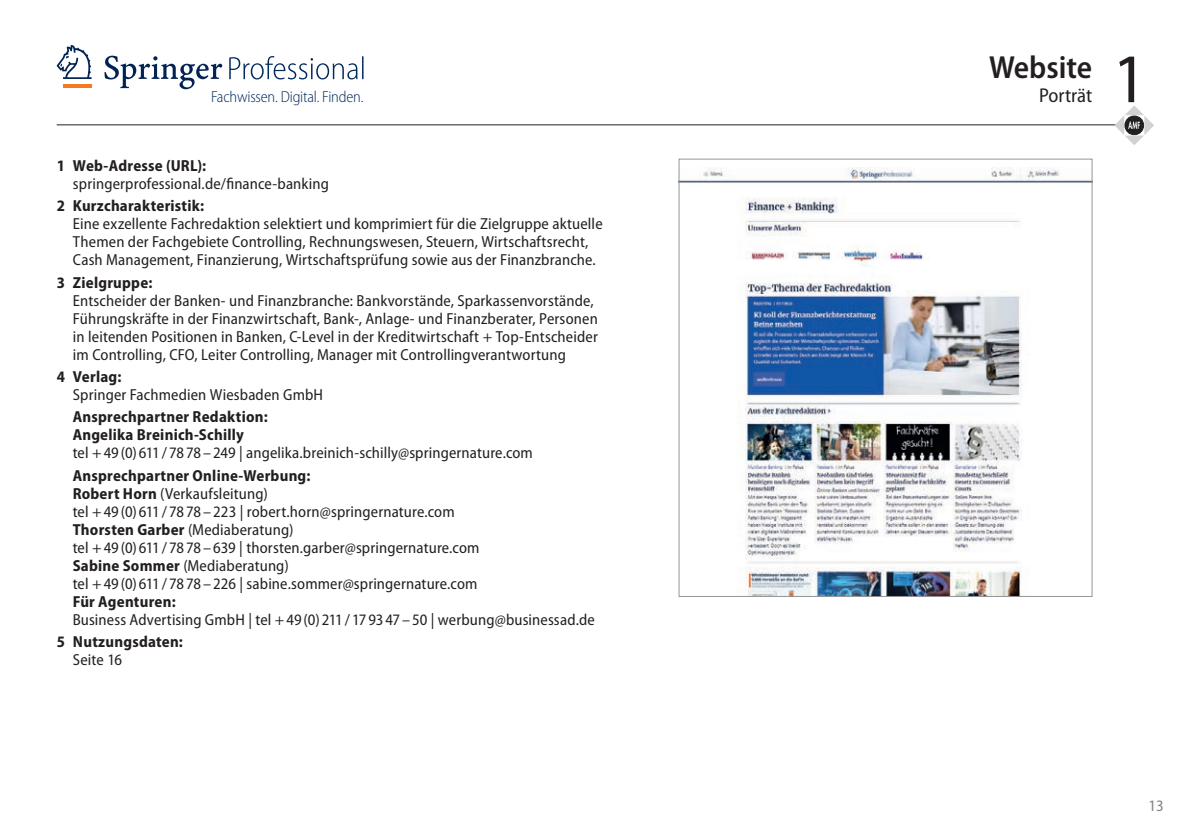
<style>
.page{position:relative;width:1191px;height:840px;background:#fff}
.page>*{position:absolute;margin:0;border:0;box-sizing:border-box;transform-origin:0 0}
.t1{font:semi-condensed 70px "Myriad Pro";color:#231f20}
.t2{font:600 semi-condensed 32px "Myriad Pro";color:#231f20}
.t3{font:semi-condensed 20px "Myriad Pro";letter-spacing:-.005em;color:#231f20}
.t4{font:semi-condensed 16px/18px "Myriad Pro";letter-spacing:.01em;color:#231f20}
.t5{font:700 semi-condensed 16px/18px "Myriad Pro";letter-spacing:.015em;color:#231f20}
.t6{font:300 semi-condensed 16px "Myriad Pro";letter-spacing:-.01em;color:#00285b}
.t7{font:semi-condensed 16px "Myriad Pro";color:#808285}
.s1{font-weight:700}
</style>
<div class="page">
<hr style="left:57px;top:124px;width:1062px;height:1px;background:#231f20">
<svg style="left:1114px;top:105px;width:40px;height:40px"></svg>
<svg style="left:229px;top:56px;width:134px;height:23px"></svg>
<svg style="left:104px;top:56px;width:118px;height:33px"></svg>
<hr style="left:63px;top:84px;width:28px;height:4px;background:#f47921">
<svg style="left:57px;top:45px;width:35px;height:34px"></svg>
<img style="left:681px;top:167px;width:409px;height:427px">
<h2 class="t2" style="left:989px;top:50px;width:105px">Website</h2>
<p class="t6" style="left:211px;top:88px;width:154px">Fachwissen. Digital. Finden.</p>
<p class="t3" style="left:1039px;top:85px;width:54px">Porträt</p>
<p class="t5" style="left:57px;top:157px;width:151px">1 Web-Adresse (URL):</p>
<p class="t4" style="left:73px;top:175px;width:257px">springerprofessional.de/finance-banking</p>
<p class="t5" style="left:57px;top:197px;width:149px">2 Kurzcharakteristik:</p>
<p class="t4" style="left:73px;top:215px;width:531px">Eine exzellente Fachredaktion selektiert und komprimiert für die Zielgruppe aktuelle<br>Themen der Fachgebiete Controlling, Rechnungswesen, Steuern, Wirtschaftsrecht,<br>Cash Management, Finanzierung, Wirtschaftsprüfung sowie aus der Finanzbranche.</p>
<p class="t5" style="left:57px;top:273px;width:97px">3 Zielgruppe:</p>
<p class="t4" style="left:73px;top:291px;width:526px">Entscheider der Banken- und Finanzbranche: Bankvorstände, Sparkassenvorstände, Führungskräfte in der Finanzwirtschaft, Bank-, Anlage- und Finanzberater, Personen in leitenden Positionen in Banken, C-Level in der Kreditwirtschaft + Top-Entscheider im Controlling, CFO, Leiter Controlling, Manager mit Controllingverantwortung</p>
<p class="t5" style="left:57px;top:367px;width:66px">4 Verlag:</p>
<p class="t4" style="left:73px;top:386px;width:252px">Springer Fachmedien Wiesbaden GmbH</p>
<p class="t5" style="left:73px;top:408px;width:196px">Ansprechpartner Redaktion:<br>Angelika Breinich-Schilly</p>
<p class="t4" style="left:73px;top:444px;width:462px">tel +49 (0) 611 / 78 78–249 | angelika.breinich-schilly@springernature.com</p>
<p class="t4" style="left:73px;top:466px;width:408px"><span class="s1">Ansprechpartner Online-Werbung:<br>Robert Horn</span> (Verkaufsleitung)<br>tel +49 (0) 611 / 78 78–223 | robert.horn@springernature.com <span class="s1">Thorsten Garber</span> (Mediaberatung)<br>tel +49 (0) 611 / 78 78–639 | thorsten.garber@springernature.com <span class="s1">Sabine Sommer</span> (Mediaberatung)<br>tel +49 (0) 611 / 78 78–226 | sabine.sommer@springernature.com</p>
<p class="t5" style="left:73px;top:592px;width:104px">Für Agenturen:</p>
<p class="t4" style="left:73px;top:610px;width:523px">Business Advertising GmbH | tel +49 (0) 211 / 17 93 47 –50 | werbung@businessad.de</p>
<p class="t5" style="left:57px;top:632px;width:128px">5 Nutzungsdaten:</p>
<p class="t4" style="left:73px;top:650px;width:51px">Seite 16</p>
<h1 class="t1" style="left:1112px;top:41px;width:35px">1</h1>
<p class="t7" style="left:1148px;top:797px;width:17px">13</p>
</div>
